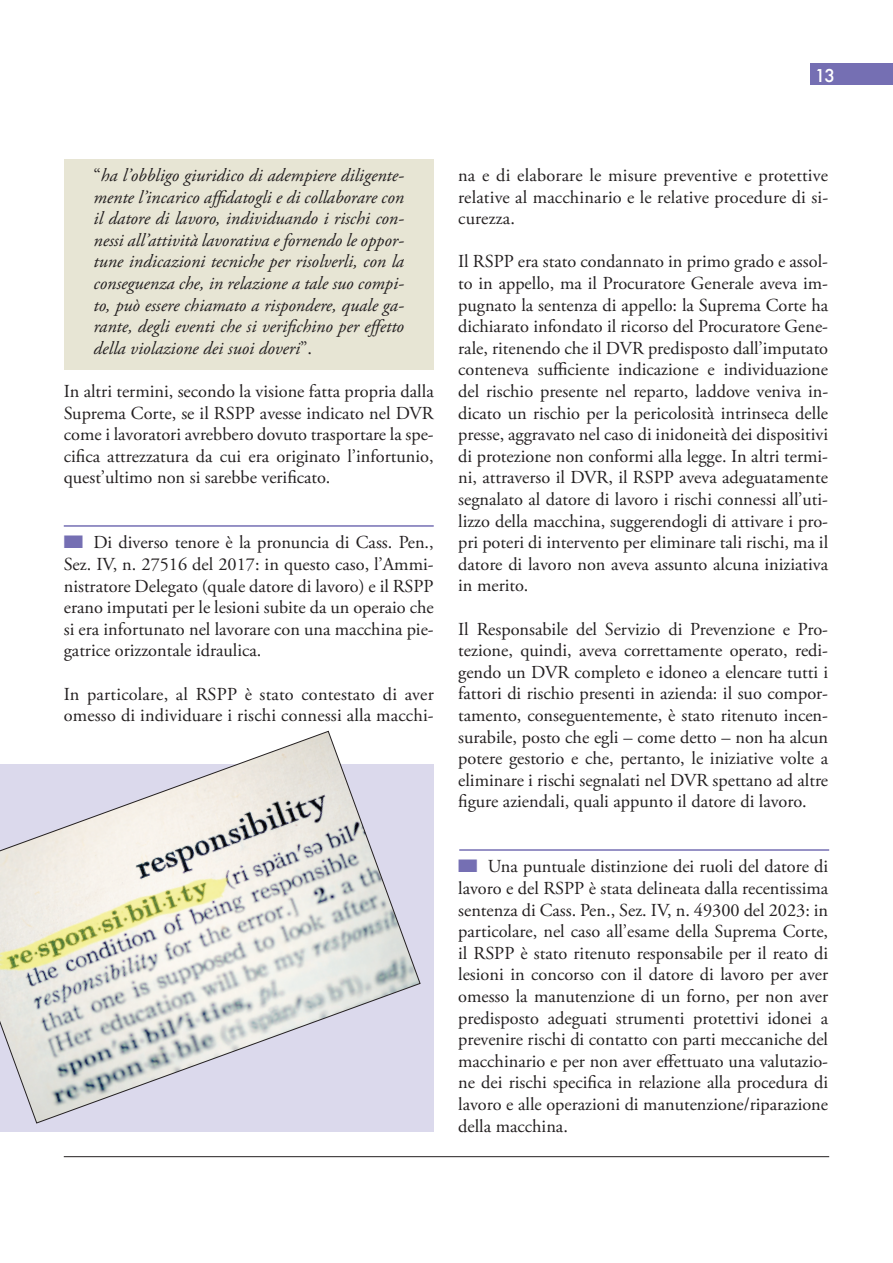
<style>
.page{position:relative;width:893px;height:1263px;background:#fff}
.page>*{position:absolute;margin:0;border:0;box-sizing:border-box;transform-origin:0 0}
.t1{font:18.3px/21.6px "Adobe Garamond Pro";color:#231f20;text-align:justify}
.t2{font:italic 18.3px/21.6px "Adobe Garamond Pro";color:#231f20;text-align:justify}
.t3{font:500 17.25px "Futura";color:#fff}
.s1{font-style:normal}
</style>
<div class="page">
<hr style="left:64px;top:1156px;width:765px;height:1px;background:#231f20">
<div style="left:0;top:764px;width:434px;height:367px;background:#dbd9ec"></div>
<svg style="left:0;top:731px;width:420px;height:392px"></svg>
<div style="left:811px;top:64px;width:82px;height:21px;background:#756fb3"></div>
<div style="left:64px;top:159px;width:370px;height:211px;background:#e7e5d4"></div>
<hr style="left:64px;top:525px;width:370px;height:2px;background:#756fb3">
<hr style="left:459px;top:849px;width:370px;height:2px;background:#756fb3">
<p class="t3" style="left:815px;top:63px;width:22px">13</p>
<p class="t2" style="left:94px;top:165px;width:312px"><span class="s1">“</span>ha l’obbligo giuridico di adempiere diligente&shy;mente l’incarico affidatogli e di collaborare con il datore di lavoro, individuando i rischi con&shy;nessi all’attività lavorativa e fornendo le oppor&shy;tune indicazioni tecniche per risolverli, con la conseguenza che, in relazione a tale suo compi&shy;to, può essere chiamato a rispondere, quale ga&shy;rante, degli eventi che si verifichino per effetto della violazione dei suoi doveri<span class="s1">”.</span></p>
<p class="t1" style="left:64px;top:381px;width:371px">In altri termini, secondo la visione fatta propria dalla Suprema Corte, se il RSPP avesse indicato nel DVR come i lavoratori avrebbero dovuto trasportare la spe&shy;cifica attrezzatura da cui era originato l’infortunio, quest’ultimo non si sarebbe verificato.</p>
<p class="t1" style="left:64px;top:532px;width:371px;text-indent:30px">Di diverso tenore è la pronuncia di Cass. Pen., Sez. IV, n. 27516 del 2017: in questo caso, l’Ammi&shy;nistratore Delegato (quale datore di lavoro) e il RSPP erano imputati per le lesioni subite da un operaio che si era infortunato nel lavorare con una macchina pie&shy;gatrice orizzontale idraulica.</p>
<p class="t1" style="left:64px;top:683px;width:371px">In particolare, al RSPP è stato contestato di aver omesso di individuare i rischi connessi alla macchi-</p>
<p class="t1" style="left:458px;top:165px;width:371px">na e di elaborare le misure preventive e protettive relative al macchinario e le relative procedure di si&shy;curezza.</p>
<p class="t1" style="left:458px;top:251px;width:371px">Il RSPP era stato condannato in primo grado e assol&shy;to in appello, ma il Procuratore Generale aveva im&shy;pugnato la sentenza di appello: la Suprema Corte ha dichiarato infondato il ricorso del Procuratore Gene&shy;rale, ritenendo che il DVR predisposto dall’imputato conteneva sufficiente indicazione e individuazione del rischio presente nel reparto, laddove veniva in&shy;dicato un rischio per la pericolosità intrinseca delle presse, aggravato nel caso di inidoneità dei dispositivi di protezione non conformi alla legge. In altri termi&shy;ni, attraverso il DVR, il RSPP aveva adeguatamente segnalato al datore di lavoro i rischi connessi all’uti&shy;lizzo della macchina, suggerendogli di attivare i pro&shy;pri poteri di intervento per eliminare tali rischi, ma il datore di lavoro non aveva assunto alcuna iniziativa in merito.</p>
<p class="t1" style="left:458px;top:619px;width:371px">Il Responsabile del Servizio di Prevenzione e Pro&shy;tezione, quindi, aveva correttamente operato, redi&shy;gendo un DVR completo e idoneo a elencare tutti i fattori di rischio presenti in azienda: il suo compor&shy;tamento, conseguentemente, è stato ritenuto incen&shy;surabile, posto che egli – come detto – non ha alcun potere gestorio e che, pertanto, le iniziative volte a eliminare i rischi segnalati nel DVR spettano ad altre figure aziendali, quali appunto il datore di lavoro.</p>
<p class="t1" style="left:458px;top:856px;width:371px;text-indent:30px">Una puntuale distinzione dei ruoli del datore di lavoro e del RSPP è stata delineata dalla recentissima sentenza di Cass. Pen., Sez. IV, n. 49300 del 2023: in particolare, nel caso all’esame della Suprema Corte, il RSPP è stato ritenuto responsabile per il reato di lesioni in concorso con il datore di lavoro per aver omesso la manutenzione di un forno, per non aver predisposto adeguati strumenti protettivi idonei a prevenire rischi di contatto con parti meccaniche del macchinario e per non aver effettuato una valutazio&shy;ne dei rischi specifica in relazione alla procedura di lavoro e alle operazioni di manutenzione/riparazione della macchina.</p>
</div>
